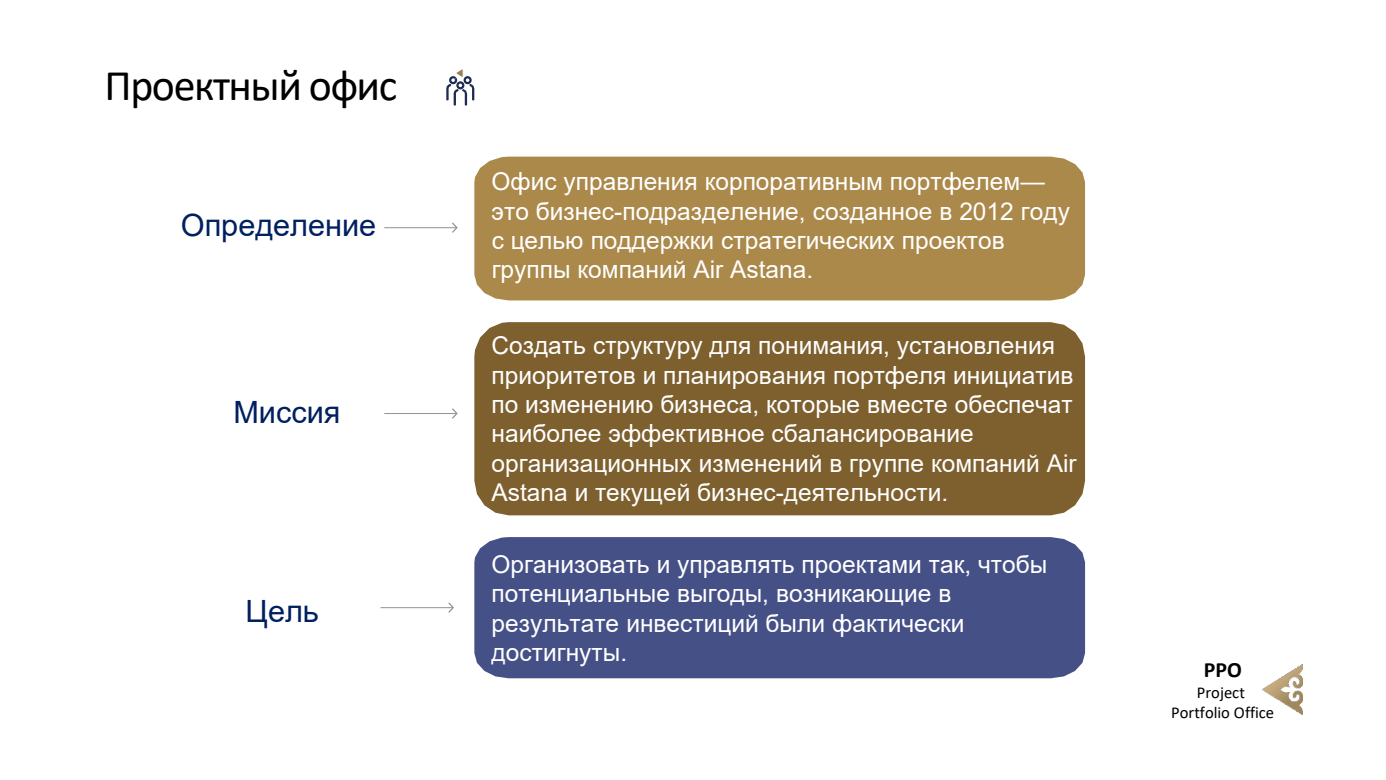
<style>
.page{position:relative;width:1386px;height:780px;background:#fff}
.page>*{position:absolute;margin:0;border:0;box-sizing:border-box;transform-origin:0 0}
.t1{font:43.75px "Calibri";letter-spacing:-.03em;color:#000}
.t2{font:30.62px "Arial";color:#002060}
.t3{font:24.5px/29.4px "Arial";color:#fff}
.t4{font:700 21.88px "Calibri";color:#000}
.t5{font:16.62px "Calibri";color:#000}
</style>
<div class="page">
<img style="left:1262px;top:664px;width:40px;height:50px">
<div style="left:474px;top:156px;width:610px;height:144px;background:#ab894a"></div>
<div style="left:474px;top:322px;width:610px;height:193px;background:#7e602f"></div>
<hr style="left:384px;top:227px;width:72px;height:1px;background:#919191">
<svg style="left:452px;top:222px;width:5px;height:11px"></svg>
<svg style="left:446px;top:69px;width:28px;height:36px"></svg>
<hr style="left:384px;top:413px;width:72px;height:1px;background:#919191">
<svg style="left:452px;top:408px;width:5px;height:10px"></svg>
<div style="left:474px;top:537px;width:610px;height:141px;background:#455086"></div>
<hr style="left:380px;top:607px;width:73px;height:1px;background:#919191">
<svg style="left:448px;top:602px;width:6px;height:10px"></svg>
<p class="t1" style="left:104px;top:55px;width:294px">Проектный офис</p>
<p class="t2" style="left:181px;top:204px;width:197px">Определение</p>
<p class="t2" style="left:233px;top:390px;width:109px">Миссия</p>
<p class="t2" style="left:245px;top:590px;width:75px">Цель</p>
<p class="t3" style="left:491px;top:166px;width:579px">Офис управления корпоративным портфелем— это бизнес-подразделение, созданное в 2012 году с целью поддержки стратегических проектов группы компаний Air Astana.</p>
<p class="t3" style="left:491px;top:330px;width:586px">Создать структуру для понимания, установления приоритетов и планирования портфеля инициатив по изменению бизнеса, которые вместе обеспечат наиболее эффективное сбалансирование организационных изменений в группе компаний Air Astana и текущей бизнес-деятельности.</p>
<p class="t3" style="left:491px;top:549px;width:557px">Организовать и управлять проектами так, чтобы потенциальные выгоды, возникающие в результате инвестиций были фактически достигнуты.</p>
<p class="t4" style="left:1203px;top:653px;width:40px">PPO</p>
<p class="t5" style="left:1196px;top:680px;width:49px">Project</p>
<p class="t5" style="left:1171px;top:700px;width:104px">Portfolio Office</p>
</div>
